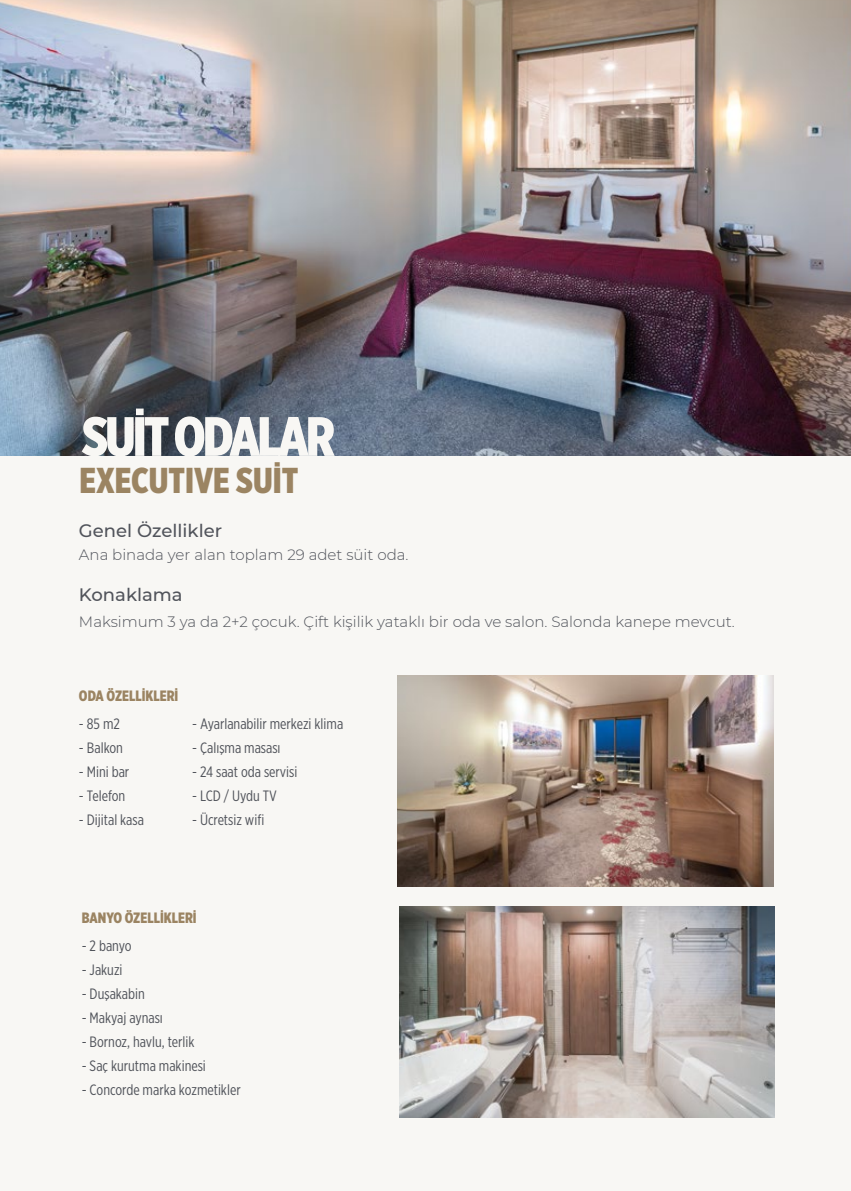
<style>
.page{position:relative;width:851px;height:1191px;background:#fff}
.page>*{position:absolute;margin:0;border:0;box-sizing:border-box;transform-origin:0 0}
.t1{font:900 55.35px "Gotham X Narrow";letter-spacing:-.05em;color:#f8f7f4}
.t2{font:900 36px "Gotham X Narrow";color:#9b8462}
.t3{font:500 18px "Montserrat";color:#51545b}
.t4{font:15px "Gotham X Narrow";color:#50535a}
.t5{font:300 15px "Montserrat";color:#51545b}
.t6{font:900 15px "Gotham X Narrow";color:#9b8462}
</style>
<div class="page">
<div style="left:0;top:0;width:850px;height:1191px;background:#f8f7f4"></div>
<img style="left:0;top:1px;width:850px;height:454px">
<img style="left:398px;top:675px;width:375px;height:212px">
<img style="left:399px;top:906px;width:375px;height:211px">
<h1 class="t1" style="left:82px;top:402px;width:254px">SUİT ODALAR</h1>
<h2 class="t2" style="left:80px;top:457px;width:220px">EXECUTIVE SUİT</h2>
<p class="t3" style="left:79px;top:518px;width:145px">Genel Özellikler</p>
<p class="t5" style="left:79px;top:545px;width:331px">Ana binada yer alan toplam 29 adet süit oda.</p>
<p class="t3" style="left:79px;top:581px;width:105px">Konaklama</p>
<p class="t5" style="left:79px;top:611px;width:657px">Maksimum 3 ya da 2+2 çocuk. Çift kişilik yataklı bir oda ve salon. Salonda kanepe mevcut.</p>
<p class="t6" style="left:79px;top:686px;width:101px">ODA ÖZELLİKLERİ</p>
<p class="t4" style="left:79px;top:715px;width:42px">- 85 m2</p>
<p class="t4" style="left:79px;top:739px;width:46px">- Balkon</p>
<p class="t4" style="left:79px;top:763px;width:52px">- Mini bar</p>
<p class="t4" style="left:79px;top:787px;width:48px">- Telefon</p>
<p class="t4" style="left:79px;top:811px;width:67px">- Dijital kasa</p>
<p class="t4" style="left:192px;top:715px;width:153px">- Ayarlanabilir merkezi klima</p>
<p class="t4" style="left:192px;top:739px;width:90px">- Çalışma masası</p>
<p class="t4" style="left:192px;top:763px;width:107px">- 24 saat oda servisi</p>
<p class="t4" style="left:192px;top:787px;width:86px">- LCD / Uydu TV</p>
<p class="t4" style="left:192px;top:811px;width:74px">- Ücretsiz wifi</p>
<p class="t6" style="left:82px;top:908px;width:116px">BANYO ÖZELLİKLERİ</p>
<p class="t4" style="left:82px;top:936px;width:51px">- 2 banyo</p>
<p class="t4" style="left:82px;top:960px;width:42px">- Jakuzi</p>
<p class="t4" style="left:82px;top:984px;width:65px">- Duşakabin</p>
<p class="t4" style="left:82px;top:1008px;width:83px">- Makyaj aynası</p>
<p class="t4" style="left:82px;top:1032px;width:114px">- Bornoz, havlu, terlik</p>
<p class="t4" style="left:82px;top:1056px;width:126px">- Saç kurutma makinesi</p>
<p class="t4" style="left:82px;top:1080px;width:160px">- Concorde marka kozmetikler</p>
</div>
